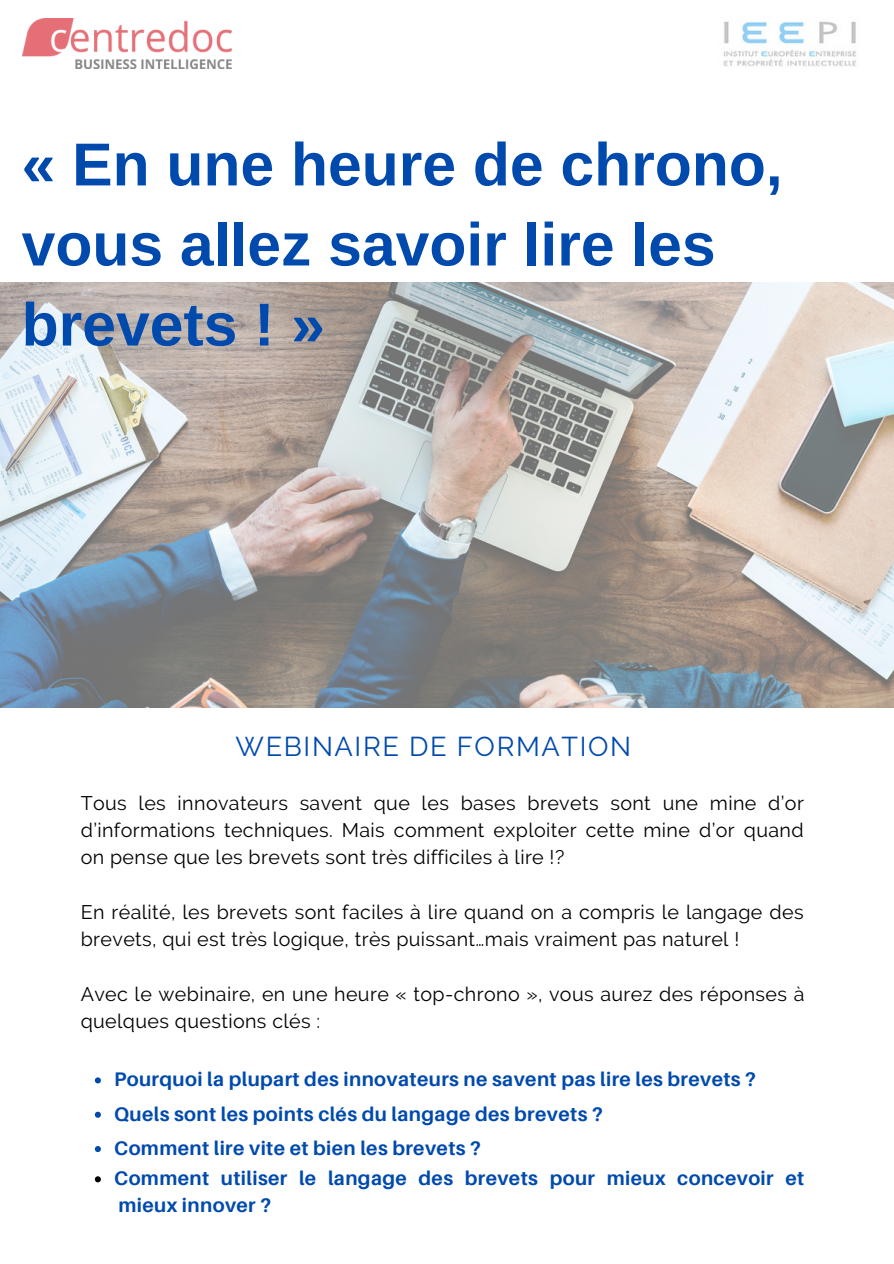
<style>
.page{position:relative;width:894px;height:1264px;background:#fff}
.page>*{position:absolute;margin:0;border:0;box-sizing:border-box;transform-origin:0 0}
.t1{font:700 60.6px/79.9px "Arimo";color:#004aad}
.t2{font:27.15px "Raleway";letter-spacing:.06em;color:#004aad}
.t3{font:19.65px/27.3px "Raleway";letter-spacing:.02em;color:#000}
.t4{font:700 19.65px/26.2px "Aileron";letter-spacing:.02em;color:#004aad}
</style>
<div class="page">
<img style="left:0;top:282px;width:893px;height:425px">
<img style="left:723px;top:21px;width:133px;height:46px">
<img style="left:22px;top:19px;width:209px;height:49px">
<svg style="left:95px;top:1077px;width:6px;height:6px"></svg>
<svg style="left:95px;top:1111px;width:6px;height:6px"></svg>
<svg style="left:95px;top:1146px;width:6px;height:6px"></svg>
<svg style="left:95px;top:1176px;width:6px;height:6px"></svg>
<p class="t1" style="left:22px;top:124px;width:762px">« En une heure de chrono, vous allez savoir lire les brevets ! »</p>
<p class="t2" style="left:235px;top:731px;width:397px">WEBINAIRE DE FORMATION</p>
<p class="t3" style="left:81px;top:789px;width:724px;text-align:justify">Tous les innovateurs savent que les bases brevets sont une mine d’or d’informations techniques. Mais comment exploiter cette mine d’or quand on pense que les brevets sont très difficiles à lire !?</p>
<p class="t3" style="left:81px;top:898px;width:724px">En réalité, les brevets sont faciles à lire quand on a compris le langage des brevets, qui est très logique, très puissant…mais vraiment pas naturel !</p>
<p class="t3" style="left:81px;top:980px;width:725px">Avec le webinaire, en une heure « top-chrono », vous aurez des réponses à quelques questions clés :</p>
<p class="t4" style="left:114px;top:1066px;width:643px">Pourquoi la plupart des innovateurs ne savent pas lire les brevets ?</p>
<p class="t4" style="left:114px;top:1100px;width:490px">Quels sont les points clés du langage des brevets ?</p>
<p class="t4" style="left:114px;top:1134px;width:368px">Comment lire vite et bien les brevets ?</p>
<p class="t4" style="left:114px;top:1164px;width:691px">Comment utiliser le langage des brevets pour mieux concevoir et mieux innover ?</p>
</div>
